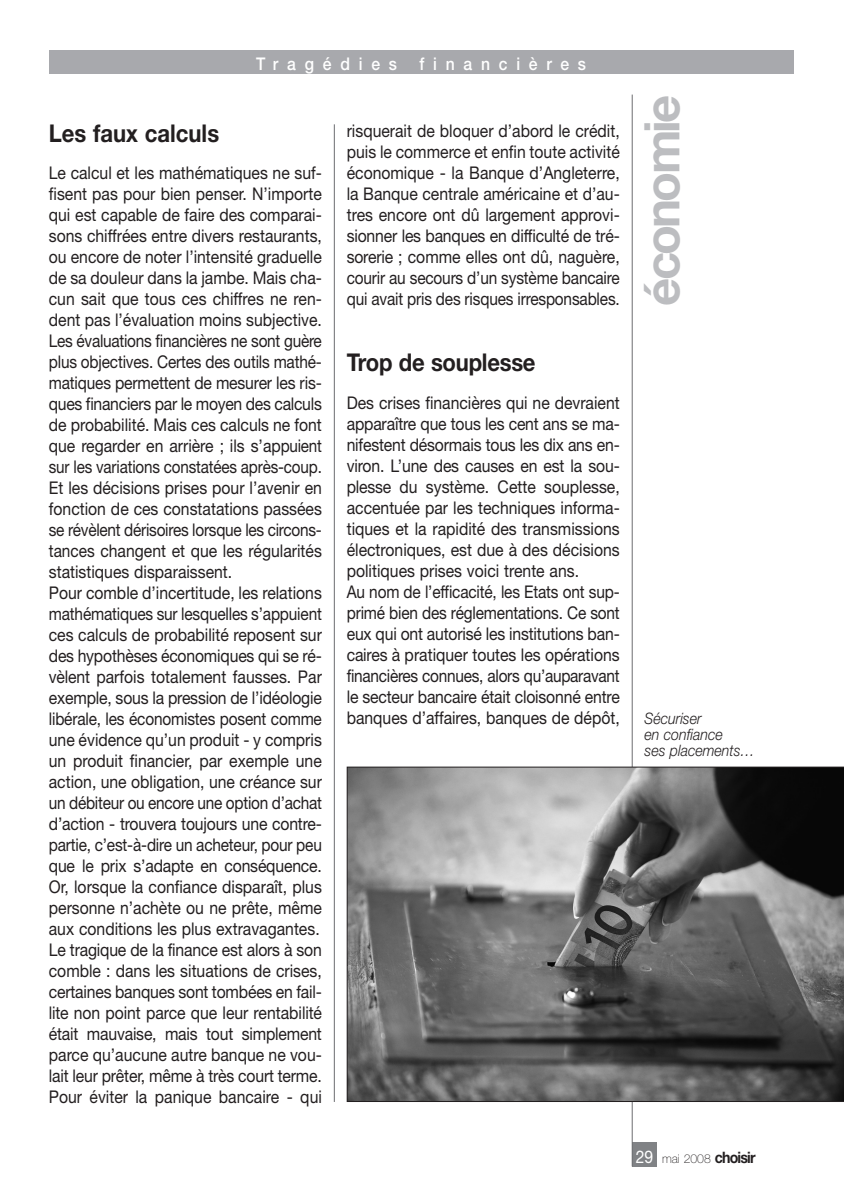
<style>
.page{position:relative;width:844px;height:1191px;background:#fff}
.page>*{position:absolute;margin:0;border:0;box-sizing:border-box;transform-origin:0 0}
.t1{font:700 49px "Helvetica Neue";letter-spacing:-.055em;color:#bcbdc0}
.t2{font:700 24.5px "Helvetica Neue";letter-spacing:-.01em;color:#231f20;scale:.9 1}
.t3{font:17.5px/21px "Helvetica Neue";color:#231f20;scale:.9 1}
.t4{font:500 17.5px "Helvetica Neue";letter-spacing:.555em;color:#fff;scale:.9 1}
.t5{font:17.5px "Helvetica Neue";color:#fff;scale:.9 1}
.t6{font:italic 300 15.75px/15.8px "Helvetica Neue";color:#231f20;scale:.9 1}
.t7{font:100 12.25px "Helvetica Neue";color:#231f20}
.s1{font-weight:700;font-size:15.75px}
</style>
<div class="page">
<div style="left:49px;top:50px;width:744px;height:23px;background:#a8a9ad"></div>
<hr style="left:334px;top:124px;width:1px;height:978px;background:#6c6d70">
<div style="left:632px;top:1141px;width:24px;height:25px;background:#808285"></div>
<hr style="left:631px;top:95px;width:1px;height:1071px;background:#6c6d70">
<svg style="left:346px;top:766px;width:497px;height:336px;background:#6a6a6a"></svg>
<p class="t4" style="left:256px;top:58px;width:158px">Tragédies</p>
<p class="t4" style="left:419px;top:58px;width:187px">financières</p>
<h2 class="t2" style="left:49px;top:124px;width:191px">Les faux calculs</h2>
<p class="t3" style="left:49px;top:164px;width:305px">Le calcul et les mathématiques ne suf&shy;fisent pas pour bien penser. N’importe qui est capable de faire des comparai&shy;sons chiffrées entre divers restaurants, ou encore de noter l’intensité graduelle de sa douleur dans la jambe. Mais cha&shy;cun sait que tous ces chiffres ne ren&shy;dent pas l’évaluation moins subjective.<br>Les évaluations financières ne sont guère plus objectives. Certes des outils mathé&shy;matiques permettent de mesurer les ris&shy;ques financiers par le moyen des calculs de probabilité. Mais ces calculs ne font que regarder en arrière ; ils s’appuient sur les variations constatées après-coup.<br>Et les décisions prises pour l’avenir en fonction de ces constatations passées se révèlent dérisoires lorsque les circons&shy;tances changent et que les régularités statistiques disparaissent.<br>Pour comble d’incertitude, les relations mathématiques sur lesquelles s’appuient ces calculs de probabilité reposent sur des hypothèses économiques qui se ré&shy;vèlent parfois totalement fausses. Par exemple, sous la pression de l’idéologie libérale, les économistes posent comme une évidence qu’un produit - y compris un produit financier, par exemple une action, une obligation, une créance sur un débiteur ou encore une option d’achat d’action - trouvera toujours une contre&shy;partie, c’est-à-dire un acheteur, pour peu que le prix s’adapte en conséquence.<br>Or, lorsque la confiance disparaît, plus personne n’achète ou ne prête, même aux conditions les plus extravagantes.<br>Le tragique de la finance est alors à son comble : dans les situations de crises, certaines banques sont tombées en fail&shy;lite non point parce que leur rentabilité était mauvaise, mais tout simplement parce qu’aucune autre banque ne vou&shy;lait leur prêter, même à très court terme.<br>Pour éviter la panique bancaire - qui</p>
<p class="t3" style="left:346px;top:122px;width:305px;text-align:justify">risquerait de bloquer d’abord le crédit, puis le commerce et enfin toute activité économique - la Banque d’Angleterre, la Banque centrale américaine et d’au&shy;tres encore ont dû largement approvi&shy;sionner les banques en difficulté de tré&shy;sorerie ; comme elles ont dû, naguère, courir au secours d’un système bancaire qui avait pris des risques irresponsables.</p>
<h2 class="t2" style="left:346px;top:353px;width:211px">Trop de souplesse</h2>
<p class="t3" style="left:346px;top:394px;width:305px">Des crises financières qui ne devraient apparaître que tous les cent ans se ma&shy;nifestent désormais tous les dix ans en&shy;viron. L’une des causes en est la sou&shy;plesse du système. Cette souplesse, accentuée par les techniques informa&shy;tiques et la rapidité des transmissions électroniques, est due à des décisions politiques prises voici trente ans.<br>Au nom de l’efficacité, les Etats ont sup&shy;primé bien des réglementations. Ce sont eux qui ont autorisé les institutions ban&shy;caires à pratiquer toutes les opérations financières connues, alors qu’auparavant le secteur bancaire était cloisonné entre banques d’affaires, banques de dépôt,</p>
<h1 class="t1" style="left:644px;top:306px;width:213px;rotate:-90deg">économie</h1>
<p class="t6" style="left:644px;top:712px;width:124px">Sécuriser<br>en confiance<br>ses placements…</p>
<p class="t5" style="left:635px;top:1150px;width:21px">29</p>
<p class="t7" style="left:661px;top:1154px;width:95px">mai 2008 <span class="s1">choisir</span></p>
</div>
